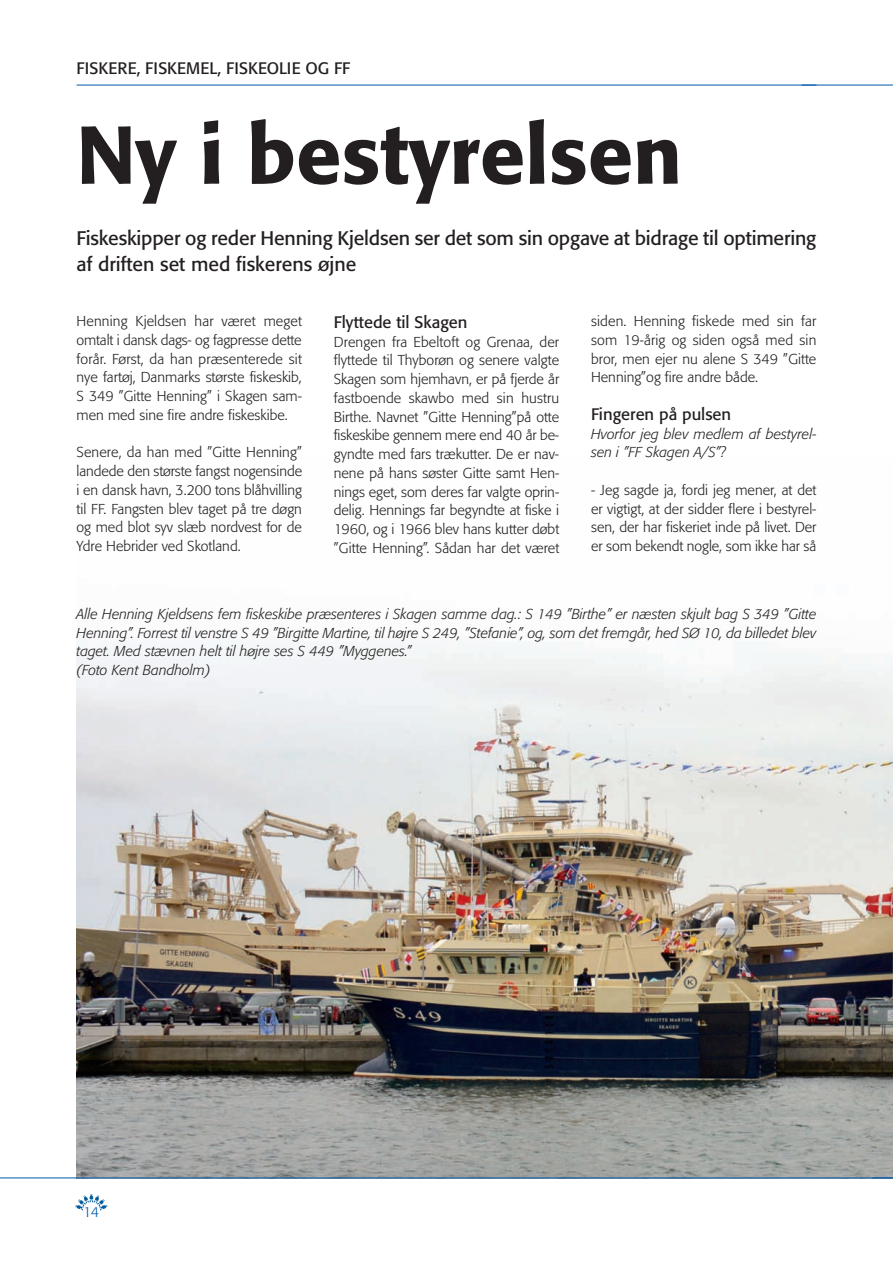
<style>
.page{position:relative;width:893px;height:1263px;background:#fff}
.page>*{position:absolute;margin:0;border:0;box-sizing:border-box;transform-origin:0 0}
.t1{font:500 81px "Formata";color:#231f20}
.t2{font:19.5px/25.5px "Formata";letter-spacing:-.01em;color:#231f20}
.t3{font:16.5px "Formata";color:#231f20}
.t4{font:300 14.25px/18.8px "Formata";color:#231f20;text-align:justify}
.t5{font:italic 300 14.25px/18.8px "Formata";color:#231f20}
.t6{font:300 14.25px "Formata";color:#015aaa}
</style>
<div class="page">
<img style="left:77px;top:647px;width:816px;height:530px">
<hr style="left:801px;top:85px;width:92px;height:1px;background:#015aaa">
<hr style="left:77px;top:85px;width:739px;height:1px;background:#015aaa">
<svg style="left:75px;top:1194px;width:32px;height:16px"></svg>
<hr style="left:0;top:1177px;width:893px;height:1px;background:#015aaa">
<svg style="left:872px;top:1177px;width:21px;height:1px"></svg>
<p class="t3" style="left:77px;top:62px;width:275px">FISKERE, FISKEMEL, FISKEOLIE OG FF</p>
<h1 class="t1" style="left:77px;top:120px;width:607px">Ny i bestyrelsen</h1>
<h2 class="t2" style="left:77px;top:227px;width:741px">Fiskeskipper og reder Henning Kjeldsen ser det som sin opgave at bidrage til optimering af driften set med fiskerens øjne</h2>
<p class="t4" style="left:77px;top:313px;width:227px">Henning Kjeldsen har været meget omtalt i dansk dags- og fagpresse dette forår. Først, da han præsenterede sit nye fartøj, Danmarks største fiskeskib, S 349 ”Gitte Henning” i Skagen sam&shy;men med sine fire andre fiskeskibe.</p>
<p class="t4" style="left:77px;top:444px;width:227px">Senere, da han med ”Gitte Henning” landede den største fangst nogensinde i en dansk havn, 3.200 tons blåhvilling til FF. Fangsten blev taget på tre døgn og med blot syv slæb nordvest for de Ydre Hebrider ved Skotland.</p>
<p class="t3" style="left:334px;top:315px;width:135px">Flyttede til Skagen</p>
<p class="t4" style="left:334px;top:333px;width:227px">Drengen fra Ebeltoft og Grenaa, der flyttede til Thyborøn og senere valgte Skagen som hjemhavn, er på fjerde år fastboende skawbo med sin hustru Birthe. Navnet ”Gitte Henning”på otte fiskeskibe gennem mere end 40 år be&shy;gyndte med fars trækutter. De er nav&shy;nene på hans søster Gitte samt Hen&shy;nings eget, som deres far valgte oprin&shy;delig. Hennings far begyndte at fiske i 1960, og i 1966 blev hans kutter døbt ”Gitte Henning”. Sådan har det været</p>
<p class="t4" style="left:591px;top:313px;width:227px">siden. Henning fiskede med sin far som 19-årig og siden også med sin bror, men ejer nu alene S 349 ”Gitte Henning”og fire andre både.</p>
<p class="t3" style="left:591px;top:407px;width:142px">Fingeren på pulsen</p>
<p class="t5" style="left:591px;top:425px;width:227px">Hvorfor jeg blev medlem af bestyrel&shy;sen i ”FF Skagen A/S”?</p>
<p class="t4" style="left:591px;top:481px;width:227px">- Jeg sagde ja, fordi jeg mener, at det er vigtigt, at der sidder flere i bestyrel&shy;sen, der har fiskeriet inde på livet. Der er som bekendt nogle, som ikke har så</p>
<p class="t5" style="left:77px;top:606px;width:741px">Alle Henning Kjeldsens fem fiskeskibe præsenteres i Skagen samme dag.: S 149 ”Birthe” er næsten skjult bag S 349 ”Gitte Henning”. Forrest til venstre S 49 ”Birgitte Martine, til højre S 249, ”Stefanie”, og, som det fremgår, hed SØ 10, da billedet blev taget. Med stævnen helt til højre ses S 449 ”Myggenes.”<br>(Foto Kent Bandholm)</p>
<p class="t6" style="left:83px;top:1206px;width:18px">14</p>
</div>
